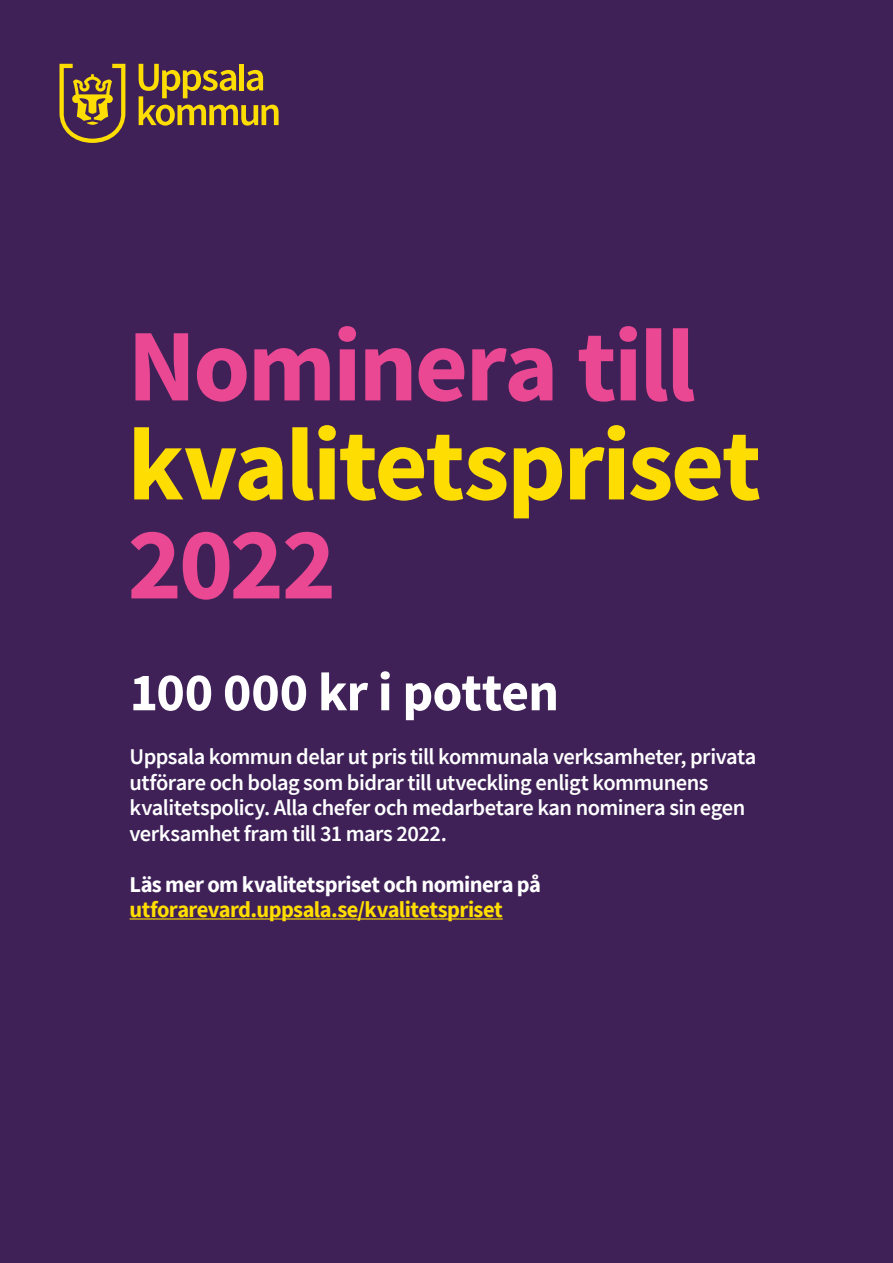
<style>
.page{position:relative;width:893px;height:1263px;background:#3f2158}
.page>*{position:absolute;margin:0;border:0;box-sizing:border-box;transform-origin:0 0}
.t1{font:700 102.9px/99px "Source Sans Pro";letter-spacing:-.025em;color:#fddd02}
.t2{font:700 102.9px "Source Sans Pro";color:#ea4893}
.t3{font:700 54px "Source Sans Pro";letter-spacing:-.015em;color:#fff}
.t4{font:600 22.5px "Source Sans Pro";letter-spacing:-.025em;color:#fff}
.t5{font:700 22.5px "Source Sans Pro";letter-spacing:-.025em;color:#fd0}
.t6{font:700 22.5px "Source Sans Pro";letter-spacing:-.025em;color:#fff}
.s1{color:#ea4893}
</style>
<div class="page">
<svg style="left:139px;top:64px;width:140px;height:62px"></svg>
<div style="left:239px;top:64px;width:5px;height:26px;background:#fddd02"></div>
<svg style="left:59px;top:64px;width:66px;height:79px"></svg>
<hr style="left:130px;top:918px;width:373px;height:1px;background:#fd0">
<p class="t1" style="left:128px;top:315px;width:635px"><span class="s1">Nominera till </span>kvalitetspriset</p>
<p class="t2" style="left:128px;top:495px;width:210px">2022</p>
<p class="t3" style="left:130px;top:656px;width:431px">100 000 kr i potten</p>
<p class="t4" style="left:130px;top:742px;width:628px">Uppsala kommun delar ut pris till kommunala verksamheter, privata</p>
<p class="t4" style="left:130px;top:767px;width:580px">utförare och bolag som bidrar till utveckling enligt kommunens</p>
<p class="t4" style="left:130px;top:793px;width:617px">kvalitetspolicy. Alla chefer och medarbetare kan nominera sin egen</p>
<p class="t4" style="left:130px;top:818px;width:319px">verksamhet fram till 31 mars 2022.</p>
<p class="t6" style="left:130px;top:869px;width:413px">Läs mer om kvalitetspriset och nominera på</p>
<p class="t5" style="left:130px;top:894px;width:375px">utforarevard.uppsala.se/kvalitetspriset</p>
</div>
